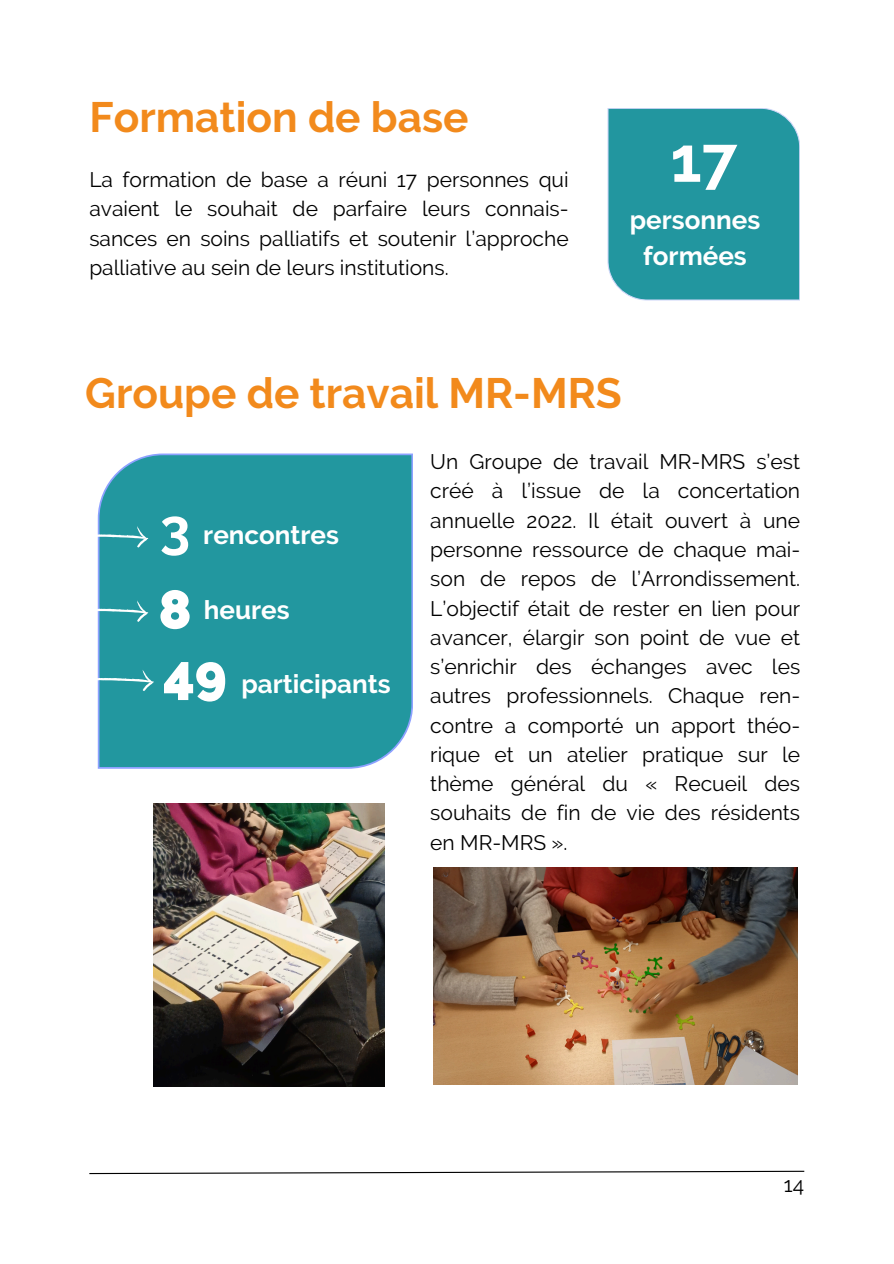
<style>
.page{position:relative;width:894px;height:1264px;background:#fff}
.page>*{position:absolute;margin:0;border:0;box-sizing:border-box;transform-origin:0 0}
.t1{font:700 63.45px "Raleway";color:#fff}
.t2{font:700 42.3px "Raleway";color:#f28a1c}
.t3{font:700 25.95px/36px "Raleway";color:#fff;text-align:center}
.t4{font:700 21.9px/30.5px "Raleway";color:#fff;text-align:center}
.t5{font:21px/29.2px "Raleway";color:#000;text-align:justify}
.t6{font:20.85px "Raleway";color:#000}
.s1{font-size:54.45px}
.s2{font-weight:800;font-size:54.45px}
</style>
<div class="page">
<div style="left:98px;top:453px;width:315px;height:315px;background:#22979f"></div>
<svg style="left:97px;top:600px;width:52px;height:21px"></svg>
<svg style="left:97px;top:669px;width:58px;height:22px"></svg>
<svg style="left:97px;top:526px;width:52px;height:21px"></svg>
<img style="left:154px;top:803px;width:230px;height:283px">
<img style="left:433px;top:868px;width:363px;height:216px">
<div style="left:607px;top:108px;width:193px;height:192px;background:#22969f"></div>
<svg style="left:89px;top:1170px;width:716px;height:4px"></svg>
<h2 class="t2" style="left:89px;top:93px;width:380px">Formation de base</h2>
<p class="t5" style="left:89px;top:165px;width:480px">La formation de base a réuni 17 personnes qui avaient le souhait de parfaire leurs connais&shy;sances en soins palliatifs et soutenir l’approche palliative au sein de leurs institutions.</p>
<h1 class="t1" style="left:670px;top:122px;width:68px">17</h1>
<p class="t3" style="left:629px;top:201px;width:132px">personnes formées</p>
<h2 class="t2" style="left:85px;top:368px;width:538px">Groupe de travail MR-MRS</h2>
<p class="t5" style="left:430px;top:447px;width:371px">Un Groupe de travail MR-MRS s’est créé à l’issue de la concertation annuelle 2022. Il était ouvert à une personne ressource de chaque mai&shy;son de repos de l’Arrondissement.<br>L’objectif était de rester en lien pour avancer, élargir son point de vue et s’enrichir des échanges avec les autres professionnels. Chaque ren&shy;contre a comporté un apport théo&shy;rique et un atelier pratique sur le thème général du « Recueil des souhaits de fin de vie des résidents en MR-MRS ».</p>
<p class="t3" style="left:160px;top:517px;width:181px"><span class="s1">3</span> rencontres</p>
<h2 class="t3" style="left:158px;top:592px;width:133px"><span class="s2">8</span> heures</h2>
<p class="t3" style="left:163px;top:665px;width:229px"><span class="s2">49</span> participants</p>
<p class="t4" style="left:139px;top:656px;width:112px">personnes formées</p>
<p class="t6" style="left:783px;top:1172px;width:22px">14</p>
</div>
